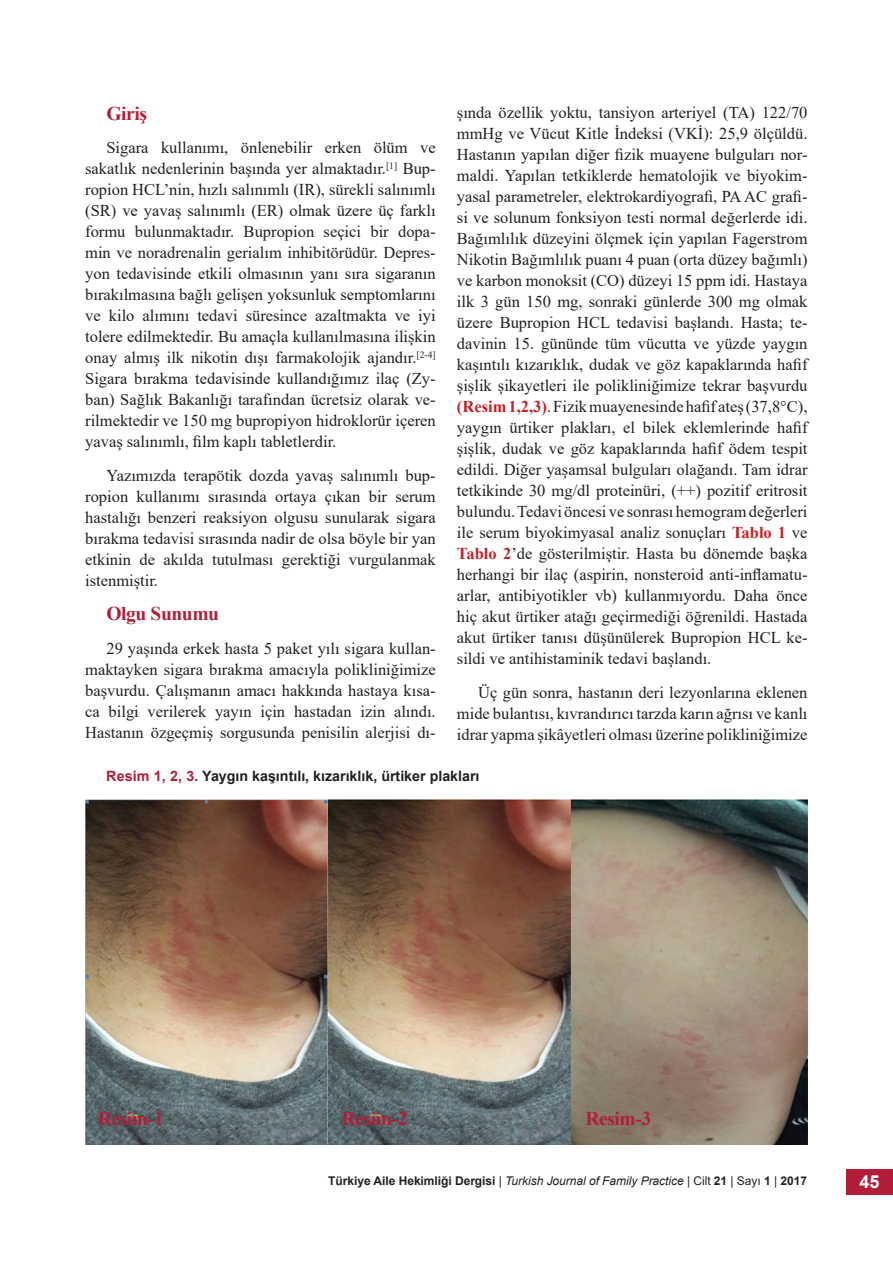
<style>
.page{position:relative;width:893px;height:1276px;background:#fff}
.page>*{position:absolute;margin:0;border:0;box-sizing:border-box;transform-origin:0 0}
.t1{font:700 19.5px "Times New Roman";letter-spacing:-.02em;color:#b21e3a}
.t2{font:700 18px "Arial";color:#fff}
.t3{font:16.5px/21px "Times New Roman";color:#231f20;text-align:justify}
.t4{font:700 14.25px "Arial";color:#231f20}
.t5{font:700 12px "Arial";letter-spacing:-.005em;color:#231f20}
.s1{font-weight:700;color:#c41f24}
.s2{color:#b21e3a}
.s3{font-weight:400}
.s4{font-weight:400;font-style:italic}
</style>
<div class="page">
<div style="left:846px;top:1169px;width:47px;height:26px;background:#b21e3a"></div>
<img style="left:85px;top:799px;width:722px;height:345px">
<p class="t1" style="left:106px;top:99px;width:42px">Giriş</p>
<p class="t3" style="left:85px;top:137px;width:352px;text-indent:21px">Sigara kullanımı, önlenebilir erken ölüm ve sakatlık nedenlerinin başında yer almaktadır.<sup>[1]</sup> Bup&shy;ropion HCL’nin, hızlı salınımlı (IR), sürekli salınımlı (SR) ve yavaş salınımlı (ER) olmak üzere üç farklı formu bulunmaktadır. Bupropion seçici bir dopa&shy;min ve noradrenalin gerialım inhibitörüdür. Depres&shy;yon tedavisinde etkili olmasının yanı sıra sigaranın bırakılmasına bağlı gelişen yoksunluk semptomlarını ve kilo alımını tedavi süresince azaltmakta ve iyi tolere edilmektedir. Bu amaçla kullanılmasına ilişkin onay almış ilk nikotin dışı farmakolojik ajandır.<sup>[2-4] </sup>Sigara bırakma tedavisinde kullandığımız ilaç (Zy&shy;ban) Sağlık Bakanlığı tarafından ücretsiz olarak ve&shy;rilmektedir ve 150 mg bupropiyon hidroklorür içeren yavaş salınımlı, film kaplı tabletlerdir.</p>
<p class="t3" style="left:85px;top:464px;width:352px;text-indent:21px">Yazımızda terapötik dozda yavaş salınımlı bup&shy;ropion kullanımı sırasında ortaya çıkan bir serum hastalığı benzeri reaksiyon olgusu sunularak sigara bırakma tedavisi sırasında nadir de olsa böyle bir yan etkinin de akılda tutulması gerektiği vurgulanmak istenmiştir.</p>
<p class="t1" style="left:106px;top:599px;width:114px">Olgu Sunumu</p>
<p class="t3" style="left:85px;top:637px;width:352px;text-indent:21px">29 yaşında erkek hasta 5 paket yılı sigara kullan&shy;maktayken sigara bırakma amacıyla polikliniğimize başvurdu. Çalışmanın amacı hakkında hastaya kısa&shy;ca bilgi verilerek yayın için hastadan izin alındı.<br>Hastanın özgeçmiş sorgusunda penisilin alerjisi dı-</p>
<p class="t3" style="left:457px;top:101px;width:352px">şında özellik yoktu, tansiyon arteriyel (TA) 122/70 mmHg ve Vücut Kitle İndeksi (VKİ): 25,9 ölçüldü.<br>Hastanın yapılan diğer fizik muayene bulguları nor&shy;maldi. Yapılan tetkiklerde hematolojik ve biyokim&shy;yasal parametreler, elektrokardiyografi, PA AC grafi&shy;si ve solunum fonksiyon testi normal değerlerde idi.<br>Bağımlılık düzeyini ölçmek için yapılan Fagerstrom Nikotin Bağımlılık puanı 4 puan (orta düzey bağımlı) ve karbon monoksit (CO) düzeyi 15 ppm idi. Hastaya ilk 3 gün 150 mg, sonraki günlerde 300 mg olmak üzere Bupropion HCL tedavisi başlandı. Hasta; te&shy;davinin 15. gününde tüm vücutta ve yüzde yaygın kaşıntılı kızarıklık, dudak ve göz kapaklarında hafif şişlik şikayetleri ile polikliniğimize tekrar başvurdu <span class="s1">(Resim 1,2,3)</span>. Fizik muayenesinde hafif ateş (37,8°C), yaygın ürtiker plakları, el bilek eklemlerinde hafif şişlik, dudak ve göz kapaklarında hafif ödem tespit edildi. Diğer yaşamsal bulguları olağandı. Tam idrar tetkikinde 30 mg/dl proteinüri, (++) pozitif eritrosit bulundu. Tedavi öncesi ve sonrası hemogram değerleri ile serum biyokimyasal analiz sonuçları <span class="s1">Tablo 1</span> ve <span class="s1">Tablo 2</span>’de gösterilmiştir. Hasta bu dönemde başka herhangi bir ilaç (aspirin, nonsteroid anti-inflamatu&shy;arlar, antibiyotikler vb) kullanmıyordu. Daha önce hiç akut ürtiker atağı geçirmediği öğrenildi. Hastada akut ürtiker tanısı düşünülerek Bupropion HCL ke&shy;sildi ve antihistaminik tedavi başlandı.</p>
<p class="t3" style="left:457px;top:681px;width:352px;text-indent:21px">Üç gün sonra, hastanın deri lezyonlarına eklenen mide bulantısı, kıvrandırıcı tarzda karın ağrısı ve kanlı idrar yapma şikâyetleri olması üzerine polikliniğimize</p>
<p class="t4" style="left:106px;top:766px;width:375px"><span class="s2">Resim 1, 2, 3.</span> Yaygın kaşıntılı, kızarıklık, ürtiker plakları</p>
<p class="t1" style="left:98px;top:1105px;width:67px">Resim-1</p>
<p class="t1" style="left:342px;top:1105px;width:67px">Resim-2</p>
<p class="t1" style="left:585px;top:1105px;width:67px">Resim-3</p>
<p class="t5" style="left:328px;top:1172px;width:480px">Türkiye Aile Hekimliği Dergisi <span class="s3">|</span> <span class="s4">Turkish Journal of Family Practice</span> <span class="s3">| Cilt</span> 21 <span class="s3">| Sayı</span> 1 <span class="s3">|</span> 2017</p>
<p class="t2" style="left:860px;top:1169px;width:22px">45</p>
</div>
